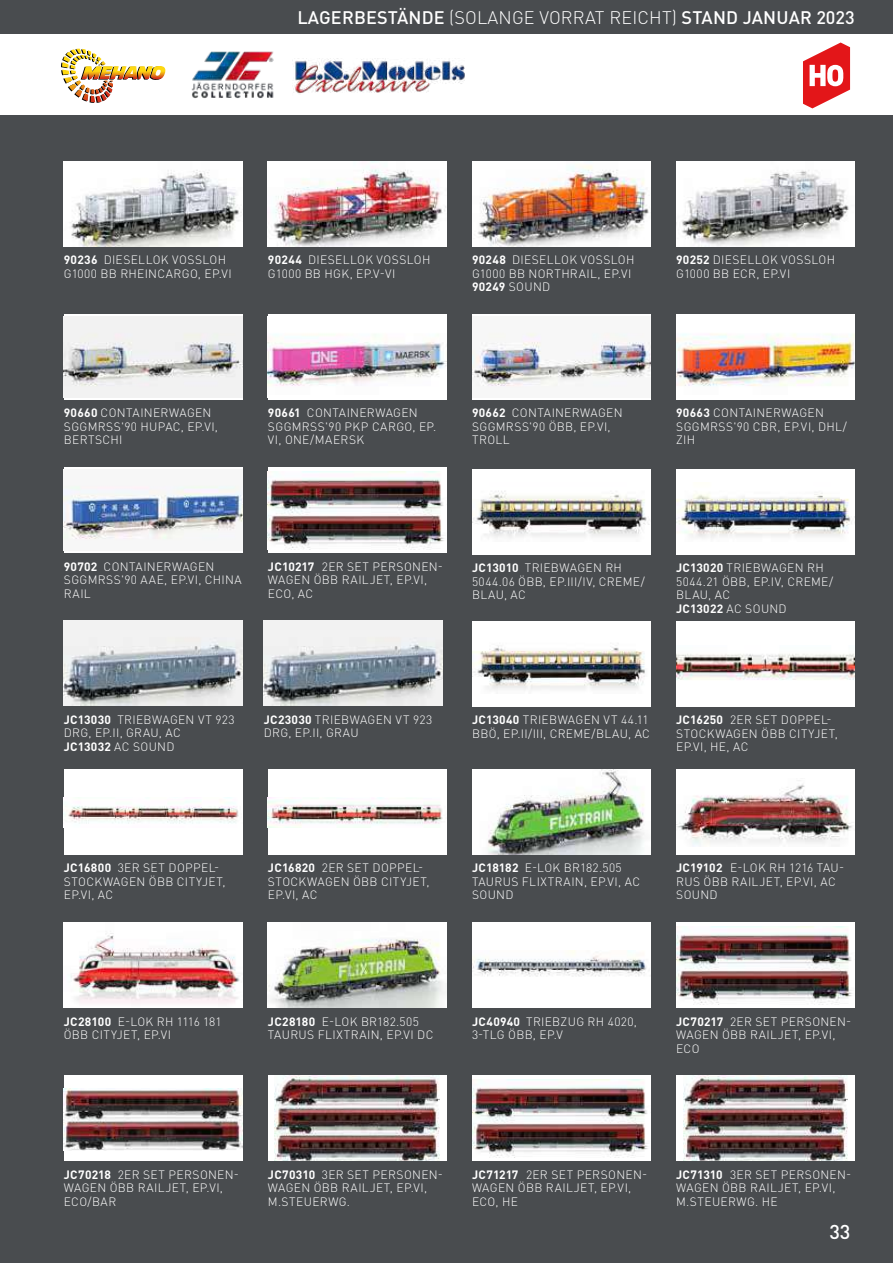
<style>
.page{position:relative;width:893px;height:1263px;background:#fff}
.page>*{position:absolute;margin:0;border:0;box-sizing:border-box;transform-origin:0 0}
.t1{font:500 19.8px "DIN Pro";color:#fff}
.t2{font:500 18px "DIN Pro";letter-spacing:.01em;color:#fff}
.t3{font:300 12px/13.5px "DIN Pro";letter-spacing:.03em;color:#fff}
.s1{font-weight:300}
.s2{font-weight:700}
</style>
<div class="page">
<svg style="left:803px;top:43px;width:47px;height:65px"></svg>
<div style="left:0;top:115px;width:893px;height:1148px;background:#494c4f"></div>
<div style="left:0;top:0;width:893px;height:34px;background:#494c4f"></div>
<img style="left:472px;top:162px;width:179px;height:85px">
<img style="left:64px;top:162px;width:178px;height:85px">
<img style="left:64px;top:923px;width:178px;height:85px">
<img style="left:61px;top:49px;width:104px;height:54px">
<img style="left:292px;top:58px;width:173px;height:36px">
<img style="left:191px;top:51px;width:83px;height:48px">
<div style="left:472px;top:469px;width:179px;height:86px;background:#fff"></div>
<img style="left:472px;top:491px;width:177px;height:47px">
<div style="left:64px;top:315px;width:178px;height:85px;background:#f2f2f2"></div>
<img style="left:64px;top:333px;width:178px;height:54px">
<div style="left:676px;top:315px;width:179px;height:85px;background:#fff"></div>
<img style="left:676px;top:334px;width:179px;height:52px">
<img style="left:676px;top:162px;width:179px;height:85px">
<div style="left:64px;top:468px;width:178px;height:85px;background:#f7f7f7"></div>
<img style="left:64px;top:485px;width:178px;height:55px">
<img style="left:472px;top:770px;width:179px;height:85px">
<div style="left:676px;top:469px;width:179px;height:86px;background:#fff"></div>
<img style="left:676px;top:493px;width:179px;height:45px">
<img style="left:64px;top:621px;width:178px;height:85px">
<img style="left:264px;top:621px;width:178px;height:85px">
<img style="left:268px;top:162px;width:178px;height:85px">
<div style="left:268px;top:468px;width:178px;height:85px;background:#fff"></div>
<img style="left:268px;top:472px;width:176px;height:77px">
<div style="left:676px;top:770px;width:179px;height:85px;background:#fff"></div>
<img style="left:676px;top:780px;width:177px;height:66px">
<div style="left:64px;top:1076px;width:178px;height:85px;background:#fff"></div>
<img style="left:64px;top:1089px;width:178px;height:62px">
<div style="left:268px;top:1076px;width:178px;height:85px;background:#fff"></div>
<img style="left:275px;top:1076px;width:165px;height:85px">
<div style="left:472px;top:1076px;width:179px;height:85px;background:#fff"></div>
<img style="left:472px;top:1080px;width:176px;height:77px">
<div style="left:676px;top:1076px;width:179px;height:85px;background:#fff"></div>
<img style="left:683px;top:1076px;width:165px;height:85px">
<div style="left:472px;top:923px;width:179px;height:85px;background:#fff"></div>
<img style="left:472px;top:950px;width:175px;height:27px">
<div style="left:472px;top:315px;width:179px;height:85px;background:#f7f7f7"></div>
<img style="left:472px;top:332px;width:179px;height:55px">
<div style="left:268px;top:315px;width:178px;height:85px;background:#fff"></div>
<img style="left:268px;top:334px;width:178px;height:52px">
<div style="left:472px;top:621px;width:179px;height:86px;background:#fff"></div>
<img style="left:472px;top:646px;width:173px;height:44px">
<div style="left:268px;top:770px;width:178px;height:85px;background:#fff"></div>
<img style="left:268px;top:797px;width:175px;height:30px">
<div style="left:676px;top:621px;width:179px;height:86px;background:#fff"></div>
<img style="left:676px;top:653px;width:179px;height:27px">
<div style="left:64px;top:770px;width:178px;height:85px;background:#fff"></div>
<img style="left:64px;top:797px;width:175px;height:27px">
<img style="left:268px;top:923px;width:178px;height:85px">
<div style="left:676px;top:923px;width:179px;height:85px;background:#fff"></div>
<img style="left:676px;top:926px;width:176px;height:78px">
<h2 class="t2" style="left:297px;top:6px;width:559px">LAGERBESTÄNDE <span class="s1">(SOLANGE VORRAT REICHT)</span> STAND JANUAR 2023</h2>
<p class="t3" style="left:64px;top:253px;width:170px"><span class="s2">90236</span> DIESELLOK VOSSLOH<br>G1000 BB RHEINCARGO, EP.VI</p>
<p class="t3" style="left:268px;top:253px;width:164px"><span class="s2">90244</span> DIESELLOK VOSSLOH<br>G1000 BB HGK, EP.V-VI</p>
<p class="t3" style="left:472px;top:253px;width:164px"><span class="s2">90248</span> DIESELLOK VOSSLOH<br>G1000 BB NORTHRAIL, EP.VI<br><span class="s2">90249</span> SOUND</p>
<p class="t3" style="left:676px;top:253px;width:160px"><span class="s2">90252</span> DIESELLOK VOSSLOH<br>G1000 BB ECR, EP.VI</p>
<p class="t3" style="left:64px;top:406px;width:156px"><span class="s2">90660</span> CONTAINERWAGEN<br>SGGMRSS'90 HUPAC, EP.VI,<br>BERTSCHI</p>
<p class="t3" style="left:676px;top:406px;width:172px"><span class="s2">90663</span> CONTAINERWAGEN<br>SGGMRSS'90 CBR, EP.VI, DHL/<br>ZIH</p>
<p class="t3" style="left:268px;top:406px;width:170px"><span class="s2">90661</span> CONTAINERWAGEN<br>SGGMRSS'90 PKP CARGO, EP.<br>VI, ONE/MAERSK</p>
<p class="t3" style="left:472px;top:406px;width:152px"><span class="s2">90662</span> CONTAINERWAGEN<br>SGGMRSS'90 ÖBB, EP.VI,<br>TROLL</p>
<p class="t3" style="left:64px;top:559px;width:179px"><span class="s2">90702</span> CONTAINERWAGEN<br>SGGMRSS'90 AAE, EP.VI, CHINA<br>RAIL</p>
<p class="t3" style="left:268px;top:559px;width:177px"><span class="s2">JC10217</span> 2ER SET PERSONEN-<br>WAGEN ÖBB RAILJET, EP.VI,<br>ECO, AC</p>
<p class="t3" style="left:472px;top:561px;width:174px"><span class="s2">JC13010</span> TRIEBWAGEN RH<br>5044.06 ÖBB, EP.III/IV, CREME/<br>BLAU, AC</p>
<p class="t3" style="left:676px;top:561px;width:159px"><span class="s2">JC13020</span> TRIEBWAGEN RH<br>5044.21 ÖBB, EP.IV, CREME/<br>BLAU, AC<br><span class="s2">JC13022</span> AC SOUND</p>
<p class="t3" style="left:64px;top:712px;width:172px"><span class="s2">JC13030</span> TRIEBWAGEN VT 923<br>DRG, EP.II, GRAU, AC<br><span class="s2">JC13032</span> AC SOUND</p>
<p class="t3" style="left:264px;top:712px;width:170px"><span class="s2">JC23030</span> TRIEBWAGEN VT 923<br>DRG, EP.II, GRAU</p>
<p class="t3" style="left:472px;top:713px;width:179px"><span class="s2">JC13040</span> TRIEBWAGEN VT 44.11<br>BBÖ, EP.II/III, CREME/BLAU, AC</p>
<p class="t3" style="left:676px;top:713px;width:163px"><span class="s2">JC16250</span> 2ER SET DOPPEL-<br>STOCKWAGEN ÖBB CITYJET,<br>EP.VI, HE, AC</p>
<p class="t3" style="left:64px;top:861px;width:163px"><span class="s2">JC16800</span> 3ER SET DOPPEL-<br>STOCKWAGEN ÖBB CITYJET,<br>EP.VI, AC</p>
<p class="t3" style="left:268px;top:861px;width:163px"><span class="s2">JC16820</span> 2ER SET DOPPEL-<br>STOCKWAGEN ÖBB CITYJET,<br>EP.VI, AC</p>
<p class="t3" style="left:472px;top:861px;width:169px"><span class="s2">JC18182</span> E-LOK BR182.505<br>TAURUS FLIXTRAIN, EP.VI, AC<br>SOUND</p>
<p class="t3" style="left:676px;top:861px;width:170px"><span class="s2">JC19102</span> E-LOK RH 1216 TAU-<br>RUS ÖBB RAILJET, EP.VI, AC<br>SOUND</p>
<p class="t3" style="left:64px;top:1014px;width:159px"><span class="s2">JC28100</span> E-LOK RH 1116 181<br>ÖBB CITYJET, EP.VI</p>
<p class="t3" style="left:268px;top:1014px;width:167px"><span class="s2">JC28180</span> E-LOK BR182.505<br>TAURUS FLIXTRAIN, EP.VI DC</p>
<p class="t3" style="left:676px;top:1014px;width:177px"><span class="s2">JC70217</span> 2ER SET PERSONEN-<br>WAGEN ÖBB RAILJET, EP.VI,<br>ECO</p>
<p class="t3" style="left:472px;top:1014px;width:166px"><span class="s2">JC40940</span> TRIEBZUG RH 4020,<br>3-TLG ÖBB, EP.V</p>
<p class="t3" style="left:64px;top:1167px;width:177px"><span class="s2">JC70218</span> 2ER SET PERSONEN-<br>WAGEN ÖBB RAILJET, EP.VI,<br>ECO/BAR</p>
<p class="t3" style="left:268px;top:1167px;width:177px"><span class="s2">JC70310</span> 3ER SET PERSONEN-<br>WAGEN ÖBB RAILJET, EP.VI,<br>M.STEUERWG.</p>
<p class="t3" style="left:472px;top:1167px;width:177px"><span class="s2">JC71217</span> 2ER SET PERSONEN-<br>WAGEN ÖBB RAILJET, EP.VI,<br>ECO, HE</p>
<p class="t3" style="left:676px;top:1167px;width:177px"><span class="s2">JC71310</span> 3ER SET PERSONEN-<br>WAGEN ÖBB RAILJET, EP.VI,<br>M.STEUERWG. HE</p>
<h1 class="t1" style="left:829px;top:1218px;width:22px">33</h1>
</div>
